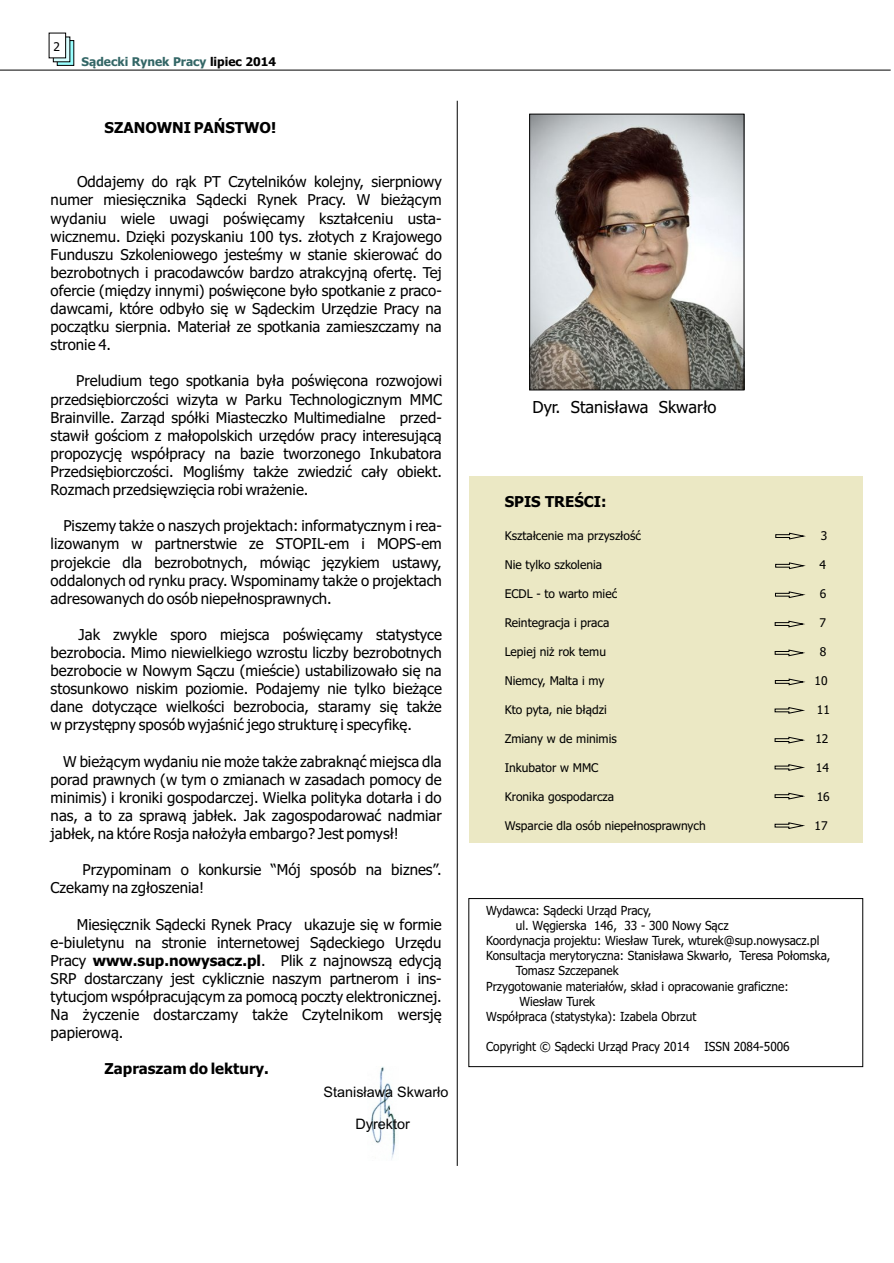
<style>
.page{position:relative;width:894px;height:1263px;background:#fff}
.page>*{position:absolute;margin:0;border:0;box-sizing:border-box;transform-origin:0 0}
.t1{font:16.5px "Tahoma";color:#000}
.t2{font:15px/18.1px "Tahoma";color:#000;text-align:justify}
.t3{font:700 15px "Tahoma";color:#000}
.t4{font:14.4px "Arial";color:#000}
.t5{font:12.45px "Tahoma";color:#000;scale:.95 1}
.t6{font:12px "Tahoma";color:#000}
.t7{font:700 12px "Tahoma";color:#366}
.s1{color:#000}
.s2{font-weight:700}
</style>
<div class="page">
<svg style="left:57px;top:40px;width:17px;height:26px"></svg>
<svg style="left:53px;top:37px;width:17px;height:25px"></svg>
<div style="left:49px;top:33px;width:17px;height:25px;background:#fff;border:1px solid #000"></div>
<hr style="left:0;top:70px;width:891px;height:1px;background:#000">
<hr style="left:457px;top:101px;width:1px;height:1065px;background:#000">
<img style="left:371px;top:1067px;width:25px;height:93px">
<div style="left:469px;top:898px;width:394px;height:169px;border:1px solid #000"></div>
<img style="left:531px;top:116px;width:211px;height:272px">
<div style="left:529px;top:114px;width:215px;height:276px;border:1px solid #000"></div>
<div style="left:470px;top:476px;width:393px;height:367px;background:#ebe8c4"></div>
<svg style="left:775px;top:533px;width:30px;height:6px"></svg>
<svg style="left:775px;top:563px;width:30px;height:6px"></svg>
<svg style="left:775px;top:592px;width:30px;height:6px"></svg>
<svg style="left:775px;top:650px;width:29px;height:6px"></svg>
<svg style="left:775px;top:679px;width:30px;height:6px"></svg>
<svg style="left:775px;top:737px;width:29px;height:6px"></svg>
<svg style="left:775px;top:707px;width:29px;height:7px"></svg>
<svg style="left:775px;top:621px;width:29px;height:6px"></svg>
<svg style="left:775px;top:764px;width:29px;height:7px"></svg>
<svg style="left:775px;top:793px;width:29px;height:6px"></svg>
<svg style="left:775px;top:822px;width:29px;height:7px"></svg>
<p class="t6" style="left:54px;top:42px;width:8px">2</p>
<p class="t7" style="left:82px;top:57px;width:196px">S¹decki Rynek Pracy <span class="s1">lipiec 2014</span></p>
<p class="t3" style="left:105px;top:122px;width:173px">SZANOWNI PAÑSTWO!</p>
<p class="t2" style="left:51px;top:174px;width:393px;text-indent:26px">Oddajemy do r¹k PT Czytelników kolejny, sierpniowy numer miesiêcznika S¹decki Rynek Pracy. W bie¿¹cym wydaniu wiele uwagi poœwiêcamy kszta³ceniu usta&shy;wicznemu. Dziêki pozyskaniu 100 tys. z³otych z Krajowego Funduszu Szkoleniowego jesteœmy w stanie skierowaæ do bezrobotnych i pracodawców bardzo atrakcyjn¹ ofertê. Tej ofercie (miêdzy innymi) poœwiêcone by³o spotkanie z praco&shy;dawcami, które odby³o siê w S¹deckim Urzêdzie Pracy na pocz¹tku sierpnia. Materia³ ze spotkania zamieszczamy na stronie 4.</p>
<p class="t2" style="left:51px;top:373px;width:393px;text-indent:26px">Preludium tego spotkania by³a poœwiêcona rozwojowi przedsiêbiorczoœci wizyta w Parku Technologicznym MMC Brainville. Zarz¹d spó³ki Miasteczko Multimedialne przed&shy;stawi³ goœciom z ma³opolskich urzêdów pracy interesuj¹c¹ propozycjê wspó³pracy na bazie tworzonego Inkubatora Przedsiêbiorczoœci. Mogliœmy tak¿e zwiedziæ ca³y obiekt.<br>Rozmach przedsiêwziêcia robi wra¿enie.</p>
<p class="t2" style="left:51px;top:518px;width:393px;text-indent:13px">Piszemy tak¿e o naszych projektach: informatycznym i rea&shy;lizowanym w partnerstwie ze STOPIL-em i MOPS-em projekcie dla bezrobotnych, mówi¹c jêzykiem ustawy, oddalonych od rynku pracy. Wspominamy tak¿e o projektach adresowanych do osób niepe³nosprawnych.</p>
<p class="t2" style="left:51px;top:627px;width:393px;text-indent:28px">Jak zwykle sporo miejsca poœwiêcamy statystyce bezrobocia. Mimo niewielkiego wzrostu liczby bezrobotnych bezrobocie w Nowym S¹czu (mieœcie) ustabilizowa³o siê na stosunkowo niskim poziomie. Podajemy nie tylko bie¿¹ce dane dotycz¹ce wielkoœci bezrobocia, staramy siê tak¿e w przystêpny sposób wyjaœniæ jego strukturê i specyfikê.</p>
<p class="t2" style="left:51px;top:753px;width:393px;text-indent:13px">W bie¿¹cym wydaniu nie mo¿e tak¿e zabrakn¹æ miejsca dla porad prawnych (w tym o zmianach w zasadach pomocy de minimis) i kroniki gospodarczej. Wielka polityka dotar³a i do nas, a to za spraw¹ jab³ek. Jak zagospodarowaæ nadmiar jab³ek, na które Rosja na³o¿y³a embargo? Jest pomys³!</p>
<p class="t2" style="left:51px;top:862px;width:393px;text-indent:32px">Przypominam o konkursie “Mój sposób na biznes”.<br>Czekamy na zg³oszenia!</p>
<p class="t2" style="left:51px;top:916px;width:393px;text-indent:26px">Miesiêcznik S¹decki Rynek Pracy ukazuje siê w formie e-biuletynu na stronie internetowej S¹deckiego Urzêdu Pracy <span class="s2">www.sup.nowysacz.pl</span>. Plik z najnowsz¹ edycj¹<br>SRP dostarczany jest cyklicznie naszym partnerom i ins&shy;tytucjom wspó³pracuj¹cym za pomoc¹ poczty elektronicznej.<br>Na ¿yczenie dostarczamy tak¿e Czytelnikom wersjê papierow¹.</p>
<p class="t3" style="left:105px;top:1063px;width:166px">Zapraszam do lektury.</p>
<p class="t4" style="left:324px;top:1086px;width:127px">Stanis³awa Skwar³o</p>
<p class="t4" style="left:356px;top:1118px;width:56px">Dyrektor</p>
<p class="t1" style="left:533px;top:400px;width:186px">Dyr. Stanis³awa Skwar³o</p>
<p class="t3" style="left:505px;top:496px;width:103px">SPIS TREŒCI:</p>
<p class="t6" style="left:505px;top:531px;width:138px">Kszta³cenie ma przysz³oœæ</p>
<p class="t6" style="left:821px;top:531px;width:8px">3</p>
<p class="t6" style="left:505px;top:560px;width:99px">Nie tylko szkolenia</p>
<p class="t6" style="left:820px;top:560px;width:8px">4</p>
<p class="t6" style="left:505px;top:589px;width:114px">ECDL - to warto mieæ</p>
<p class="t6" style="left:820px;top:589px;width:8px">6</p>
<p class="t6" style="left:505px;top:618px;width:106px">Reintegracja i praca</p>
<p class="t6" style="left:819px;top:618px;width:8px">7</p>
<p class="t6" style="left:505px;top:647px;width:103px">Lepiej ni¿ rok temu</p>
<p class="t6" style="left:820px;top:647px;width:8px">8</p>
<p class="t6" style="left:505px;top:676px;width:101px">Niemcy, Malta i my</p>
<p class="t6" style="left:815px;top:676px;width:15px">10</p>
<p class="t6" style="left:505px;top:705px;width:104px">Kto pyta, nie b³¹dzi</p>
<p class="t6" style="left:817px;top:705px;width:15px">11</p>
<p class="t6" style="left:505px;top:734px;width:114px">Zmiany w de minimis</p>
<p class="t6" style="left:815px;top:734px;width:15px">12</p>
<p class="t6" style="left:505px;top:763px;width:95px">Inkubator w MMC</p>
<p class="t6" style="left:816px;top:763px;width:15px">14</p>
<p class="t6" style="left:505px;top:792px;width:111px">Kronika gospodarcza</p>
<p class="t6" style="left:817px;top:792px;width:15px">16</p>
<p class="t6" style="left:505px;top:821px;width:203px">Wsparcie dla osób niepe³nosprawnych</p>
<p class="t6" style="left:815px;top:821px;width:15px">17</p>
<p class="t5" style="left:486px;top:905px;width:176px">Wydawca: S¹decki Urz¹d Pracy,</p>
<p class="t5" style="left:516px;top:921px;width:225px">ul. Wêgierska 146, 33 - 300 Nowy S¹cz</p>
<p class="t5" style="left:486px;top:936px;width:352px">Koordynacja projektu: Wies³aw Turek, wturek@sup.nowysacz.pl</p>
<p class="t5" style="left:486px;top:951px;width:364px">Konsultacja merytoryczna: Stanis³awa Skwar³o, Teresa Po³omska,</p>
<p class="t5" style="left:516px;top:966px;width:110px">Tomasz Szczepanek</p>
<p class="t5" style="left:486px;top:981px;width:320px">Przygotowanie materia³ów, sk³ad i opracowanie graficzne:</p>
<p class="t5" style="left:519px;top:996px;width:81px">Wies³aw Turek</p>
<p class="t5" style="left:486px;top:1011px;width:223px">Wspó³praca (statystyka): Izabela Obrzut</p>
<p class="t5" style="left:486px;top:1041px;width:321px">Copyright © S¹decki Urz¹d Pracy 2014 ISSN 2084-5006</p>
</div>
